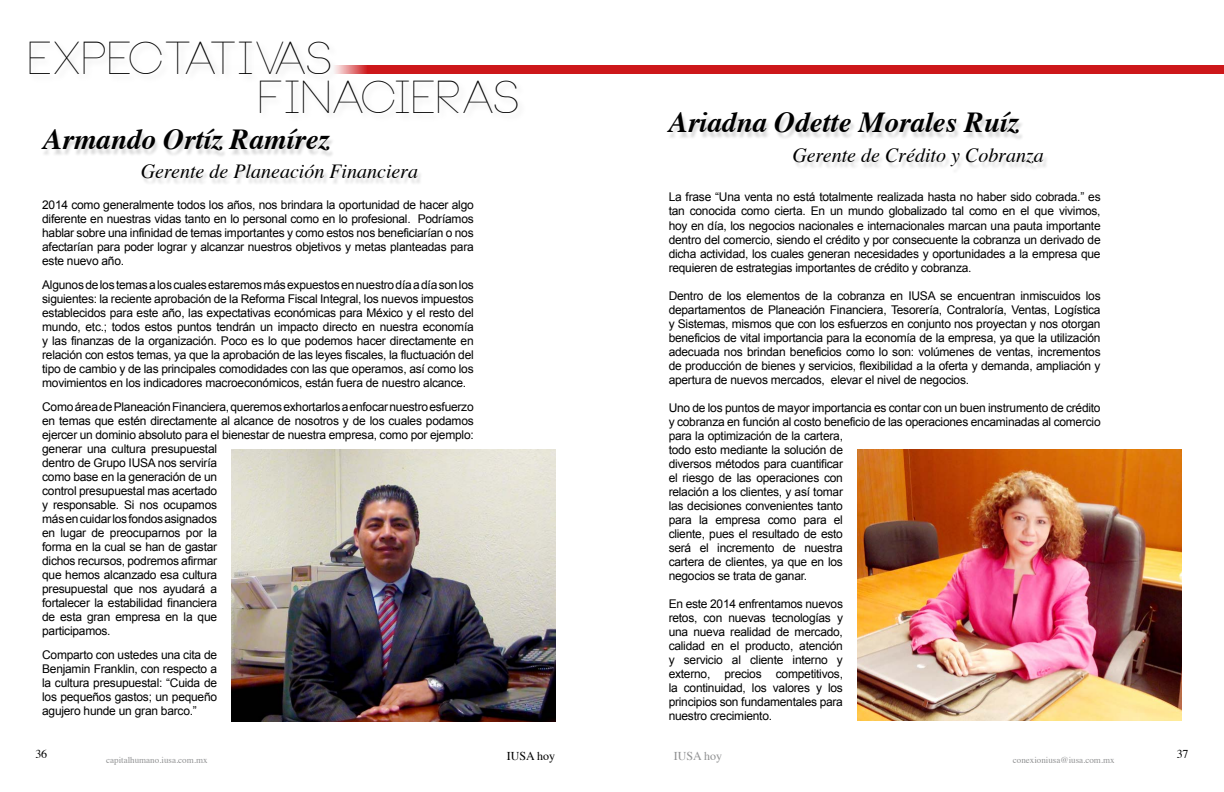
<style>
.page{position:relative;width:1224px;height:792px;background:#fff}
.page>*{position:absolute;margin:0;border:0;box-sizing:border-box;transform-origin:0 0}
.t1{font:100 45px/39.2px "Neou";color:#000}
.t2{font:italic 700 29px "Times";color:#000}
.t3{font:italic 20px "Times";color:#000}
.t4{font:12px/14px "Arial";letter-spacing:-.02em;color:#000;text-align:justify}
.t5{font:12px "Times";color:#000}
.t6{font:12px "Times";color:#919293}
.t7{font:9px "Times";color:#919293}
</style>
<div class="page">
<img style="left:231px;top:450px;width:324px;height:271px">
<img style="left:857px;top:449px;width:324px;height:272px">
<div style="left:667px;top:115px;width:357px;height:26px;background:#000;opacity:.15"></div>
<div style="left:41px;top:131px;width:294px;height:27px;background:#000;opacity:.15"></div>
<div style="left:794px;top:150px;width:255px;height:24px;background:#000;opacity:.15"></div>
<div style="left:142px;top:166px;width:281px;height:19px;background:#f8f8f8"></div>
<div style="left:334px;top:65px;width:890px;height:8px;background:#cd171a"></div>
<h1 class="t1" style="left:260px;top:42px;width:264px;text-indent:-230px">EXPECTATIVAS<br>FINACIERAS</h1>
<h2 class="t2" style="left:43px;top:112px;width:288px">Armando Ortíz Ramírez</h2>
<h3 class="t3" style="left:141px;top:154px;width:279px">Gerente de Planeación Financiera</h3>
<p class="t4" style="left:42px;top:198px;width:433px">2014 como generalmente todos los años, nos brindara la oportunidad de hacer algo diferente en nuestras vidas tanto en lo personal como en lo profesional. Podríamos hablar sobre una infinidad de temas importantes y como estos nos beneficiarían o nos afectarían para poder lograr y alcanzar nuestros objetivos y metas planteadas para este nuevo año.</p>
<p class="t4" style="left:42px;top:278px;width:433px">Algunos de los temas a los cuales estaremos más expuestos en nuestro día a día son los siguientes: la reciente aprobación de la Reforma Fiscal Integral, los nuevos impuestos establecidos para este año, las expectativas económicas para México y el resto del mundo, etc.; todos estos puntos tendrán un impacto directo en nuestra economía y las finanzas de la organización. Poco es lo que podemos hacer directamente en relación con estos temas, ya que la aprobación de las leyes fiscales, la fluctuación del tipo de cambio y de las principales comodidades con las que operamos, así como los movimientos en los indicadores macroeconómicos, están fuera de nuestro alcance.</p>
<p class="t4" style="left:42px;top:400px;width:433px;text-align:left">Como área de Planeación Financiera, queremos exhortarlos a enfocar nuestro esfuerzo en temas que estén directamente al alcance de nosotros y de los cuales podamos ejercer un dominio absoluto para el bienestar de nuestra empresa, como por ejemplo: generar una cultura presupuestal<br>dentro de Grupo IUSA nos serviría<br>como base en la generación de un<br>control presupuestal mas acertado<br>y responsable. Si nos ocupamos<br>más en cuidar los fondos asignados<br>en lugar de preocuparnos por la<br>forma en la cual se han de gastar<br>dichos recursos, podremos afirmar<br>que hemos alcanzado esa cultura<br>presupuestal que nos ayudará a<br>fortalecer la estabilidad financiera<br>de esta gran empresa en la que<br>participamos.</p>
<p class="t4" style="left:42px;top:648px;width:177px">Comparto con ustedes una cita de Benjamin Franklin, con respecto a la cultura presupuestal: “Cuida de los pequeños gastos; un pequeño agujero hunde un gran barco.”</p>
<h2 class="t2" style="left:669px;top:95px;width:352px">Ariadna Odette Morales Ruíz</h2>
<h3 class="t3" style="left:792px;top:138px;width:253px">Gerente de Crédito y Cobranza</h3>
<p class="t4" style="left:669px;top:190px;width:434px">La frase “Una venta no está totalmente realizada hasta no haber sido cobrada.” es tan conocida como cierta. En un mundo globalizado tal como en el que vivimos, hoy en día, los negocios nacionales e internacionales marcan una pauta importante dentro del comercio, siendo el crédito y por consecuente la cobranza un derivado de dicha actividad, los cuales generan necesidades y oportunidades a la empresa que requieren de estrategias importantes de crédito y cobranza.</p>
<p class="t4" style="left:669px;top:288px;width:434px">Dentro de los elementos de la cobranza en IUSA se encuentran inmiscuidos los departamentos de Planeación Financiera, Tesorería, Contraloría, Ventas, Logística y Sistemas, mismos que con los esfuerzos en conjunto nos proyectan y nos otorgan beneficios de vital importancia para la economía de la empresa, ya que la utilización adecuada nos brindan beneficios como lo son: volúmenes de ventas, incrementos de producción de bienes y servicios, flexibilidad a la oferta y demanda, ampliación y apertura de nuevos mercados, elevar el nivel de negocios.</p>
<p class="t4" style="left:669px;top:400px;width:434px;text-align:left">Uno de los puntos de mayor importancia es contar con un buen instrumento de crédito y cobranza en función al costo beneficio de las operaciones encaminadas al comercio para la optimización de la cartera,<br>todo esto mediante la solución de<br>diversos métodos para cuantificar<br>el riesgo de las operaciones con<br>relación a los clientes, y así tomar<br>las decisiones convenientes tanto<br>para la empresa como para el<br>cliente, pues el resultado de esto<br>será el incremento de nuestra<br>cartera de clientes, ya que en los<br>negocios se trata de ganar.</p>
<p class="t4" style="left:669px;top:597px;width:176px">En este 2014 enfrentamos nuevos retos, con nuevas tecnologías y una nueva realidad de mercado, calidad en el producto, atención y servicio al cliente interno y externo, precios competitivos, la continuidad, los valores y los principios son fundamentales para nuestro crecimiento.</p>
<p class="t5" style="left:35px;top:743px;width:13px">36</p>
<p class="t5" style="left:1177px;top:743px;width:13px">37</p>
<p class="t7" style="left:106px;top:752px;width:103px">capitalhumano.iusa.com.mx</p>
<p class="t7" style="left:1013px;top:752px;width:103px">conexioniusa@iusa.com.mx</p>
<p class="t5" style="left:507px;top:745px;width:50px">IUSA hoy</p>
<p class="t6" style="left:674px;top:745px;width:50px">IUSA hoy</p>
</div>
